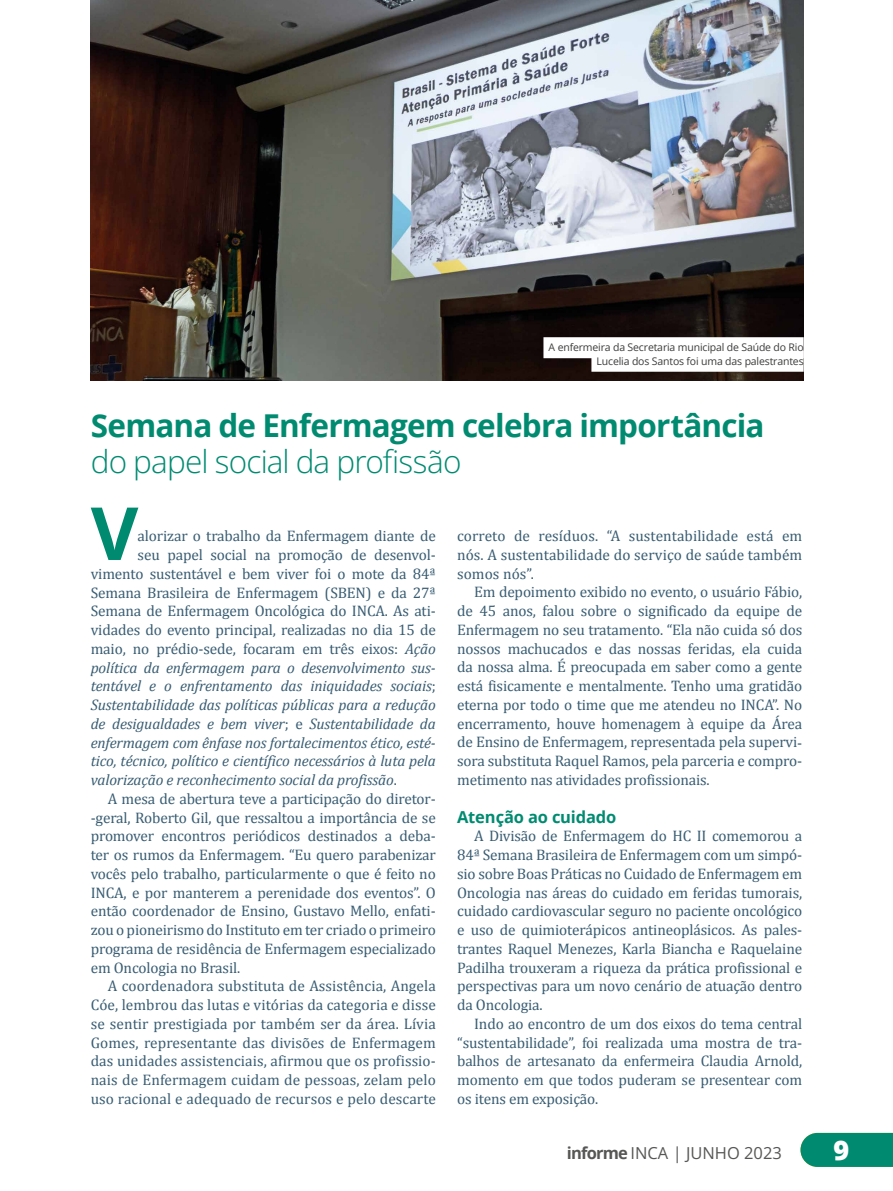
<style>
.page{position:relative;width:893px;height:1191px;background:#fff}
.page>*{position:absolute;margin:0;border:0;box-sizing:border-box;transform-origin:0 0}
.t1{font:700 73.35px "Open Sans";color:#008b71}
.t2{font:700 31.5px "Open Sans";letter-spacing:-.025em;color:#008b71}
.t3{font:31.5px "Open Sans";letter-spacing:-.025em;color:#008b71}
.t4{font:800 27px "Open Sans";color:#fff}
.t5{font:16.5px "Open Sans";color:#575756}
.t6{font:700 16.5px "Open Sans";letter-spacing:-.01em;color:#008b71}
.t7{font:15.3px/18.8px "Cambria";letter-spacing:-.01em;color:#395d73;text-align:justify}
.t8{font:italic 15.3px "Cambria";letter-spacing:-.01em;color:#395d73}
.t9{font:10.5px/13.5px "Open Sans";letter-spacing:-.015em;color:#3c3c3b;text-align:right}
.s1{font-style:italic}
.s2{font-style:normal}
.s3{font-weight:700}
</style>
<div class="page">
<img style="left:91px;top:0;width:713px;height:381px">
<div style="left:543px;top:337px;width:261px;height:21px;background:#fff"></div>
<div style="left:591px;top:351px;width:213px;height:21px;background:#fff"></div>
<svg style="left:800px;top:1132px;width:93px;height:34px;background:#119279"></svg>
<p class="t9" style="left:549px;top:341px;width:257px">A enfermeira da Secretaria municipal de Saúde do Rio<br>Lucelia dos Santos foi uma das palestrantes</p>
<h2 class="t2" style="left:91px;top:403px;width:675px">Semana de Enfermagem celebra importância</h2>
<h2 class="t3" style="left:91px;top:440px;width:372px">do papel social da profissão</h2>
<h1 class="t1" style="left:91px;top:481px;width:49px">V</h1>
<p class="t7" style="left:138px;top:526px;width:300px">alorizar o trabalho da Enfermagem diante de</p>
<p class="t7" style="left:138px;top:545px;width:300px">seu papel social na promoção de desenvol-</p>
<p class="t7" style="left:91px;top:564px;width:347px">vimento sustentável e bem viver foi o mote da 84ª</p>
<p class="t7" style="left:91px;top:583px;width:347px">Semana Brasileira de Enfermagem (SBEN) e da 27ª</p>
<p class="t7" style="left:91px;top:601px;width:347px">Semana de Enfermagem Oncológica do INCA. As ati-</p>
<p class="t7" style="left:91px;top:620px;width:347px">vidades do evento principal, realizadas no dia 15 de</p>
<p class="t7" style="left:91px;top:639px;width:347px">maio, no prédio-sede, focaram em três eixos: <span class="s1">Ação</span></p>
<p class="t8" style="left:91px;top:658px;width:347px">política da enfermagem para o desenvolvimento sus-</p>
<p class="t8" style="left:91px;top:676px;width:347px">tentável e o enfrentamento das iniquidades sociais<span class="s2">;</span></p>
<p class="t8" style="left:91px;top:695px;width:347px">Sustentabilidade das políticas públicas para a redução</p>
<p class="t8" style="left:91px;top:714px;width:347px">de desigualdades e bem viver<span class="s2">; e</span> Sustentabilidade da</p>
<p class="t8" style="left:91px;top:733px;width:347px">enfermagem com ênfase nos fortalecimentos ético, esté-</p>
<p class="t8" style="left:91px;top:751px;width:347px">tico, técnico, político e científico necessários à luta pela</p>
<p class="t8" style="left:91px;top:770px;width:308px">valorização e reconhecimento social da profissão<span class="s2">.</span></p>
<p class="t7" style="left:108px;top:789px;width:330px">A mesa de abertura teve a participação do diretor-</p>
<p class="t7" style="left:91px;top:808px;width:347px">-geral, Roberto Gil, que ressaltou a importância de se</p>
<p class="t7" style="left:91px;top:826px;width:347px">promover encontros periódicos destinados a deba-</p>
<p class="t7" style="left:91px;top:845px;width:347px">ter os rumos da Enfermagem. “Eu quero parabenizar</p>
<p class="t7" style="left:91px;top:864px;width:347px">vocês pelo trabalho, particularmente o que é feito no</p>
<p class="t7" style="left:91px;top:883px;width:347px">INCA, e por manterem a perenidade dos eventos”. O</p>
<p class="t7" style="left:91px;top:901px;width:347px">então coordenador de Ensino, Gustavo Mello, enfati-</p>
<p class="t7" style="left:91px;top:920px;width:347px">zou o pioneirismo do Instituto em ter criado o primeiro</p>
<p class="t7" style="left:91px;top:939px;width:347px">programa de residência de Enfermagem especializado</p>
<p class="t7" style="left:91px;top:958px;width:151px">em Oncologia no Brasil.</p>
<p class="t7" style="left:108px;top:976px;width:330px">A coordenadora substituta de Assistência, Angela</p>
<p class="t7" style="left:91px;top:995px;width:347px">Cóe, lembrou das lutas e vitórias da categoria e disse</p>
<p class="t7" style="left:91px;top:1014px;width:347px">se sentir prestigiada por também ser da área. Lívia</p>
<p class="t7" style="left:91px;top:1033px;width:347px">Gomes, representante das divisões de Enfermagem</p>
<p class="t7" style="left:91px;top:1051px;width:347px">das unidades assistenciais, afirmou que os profissio-</p>
<p class="t7" style="left:91px;top:1070px;width:347px">nais de Enfermagem cuidam de pessoas, zelam pelo</p>
<p class="t7" style="left:91px;top:1089px;width:347px">uso racional e adequado de recursos e pelo descarte</p>
<p class="t7" style="left:457px;top:526px;width:347px">correto de resíduos. “A sustentabilidade está em nós. A sustentabilidade do serviço de saúde também somos nós”.</p>
<p class="t7" style="left:457px;top:583px;width:347px;text-indent:17px">Em depoimento exibido no evento, o usuário Fábio, de 45 anos, falou sobre o significado da equipe de Enfermagem no seu tratamento. “Ela não cuida só dos nossos machucados e das nossas feridas, ela cuida da nossa alma. É preocupada em saber como a gente está fisicamente e mentalmente. Tenho uma gratidão eterna por todo o time que me atendeu no INCA”. No encerramento, houve homenagem à equipe da Área de Ensino de Enfermagem, representada pela supervi&shy;sora substituta Raquel Ramos, pela parceria e compro&shy;metimento nas atividades profissionais.</p>
<p class="t6" style="left:457px;top:805px;width:161px">Atenção ao cuidado</p>
<p class="t7" style="left:457px;top:826px;width:347px;text-indent:17px">A Divisão de Enfermagem do HC II comemorou a 84ª Semana Brasileira de Enfermagem com um simpó&shy;sio sobre Boas Práticas no Cuidado de Enfermagem em Oncologia nas áreas do cuidado em feridas tumorais, cuidado cardiovascular seguro no paciente oncológico e uso de quimioterápicos antineoplásicos. As pales&shy;trantes Raquel Menezes, Karla Biancha e Raquelaine Padilha trouxeram a riqueza da prática profissional e perspectivas para um novo cenário de atuação dentro da Oncologia.</p>
<p class="t7" style="left:457px;top:1014px;width:347px;text-indent:17px">Indo ao encontro de um dos eixos do tema central “sustentabilidade”, foi realizada uma mostra de tra&shy;balhos de artesanato da enfermeira Claudia Arnold, momento em que todos puderam se presentear com os itens em exposição.</p>
<p class="t5" style="left:567px;top:1142px;width:217px"><span class="s3">informe</span> INCA | JUNHO 2023</p>
<h3 class="t4" style="left:833px;top:1129px;width:17px">9</h3>
</div>
